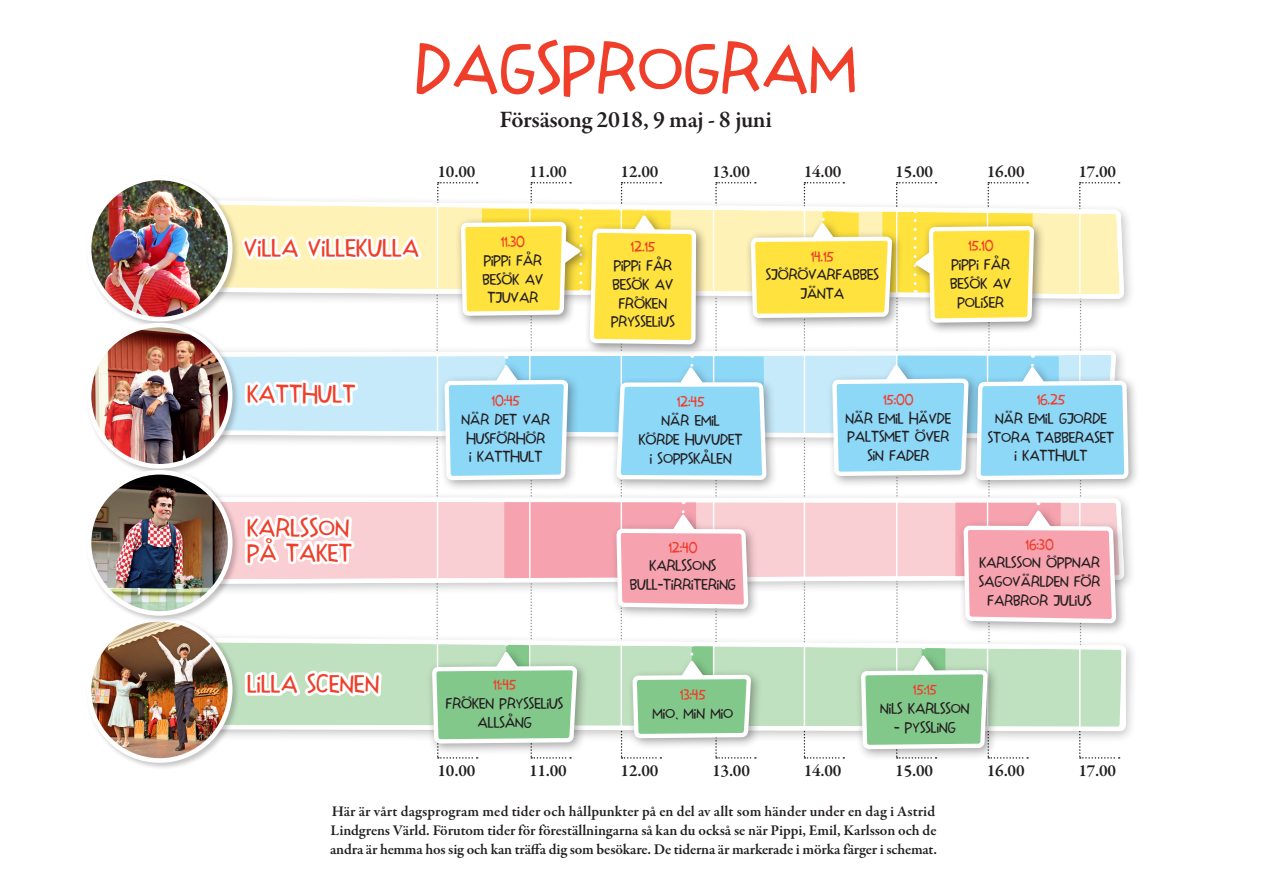
<style>
.page{position:relative;width:1263px;height:893px;background:#fff}
.page>*{position:absolute;margin:0;border:0;box-sizing:border-box;transform-origin:0 0}
.t1{font:72px "ALV Pippi Sans";color:#ef3e2a}
.t2{font:25.95px "ALV Pippi Sans";color:#ef3e2a}
.t3{font:600 24px "Garamond Premr Pro";letter-spacing:-.015em;color:#231f20}
.t4{font:600 17.25px "Garamond Premr Pro";letter-spacing:-.01em;color:#231f20}
.t5{font:15.9px/18.8px "ALV Pippi Sans";letter-spacing:-.01em;color:#231f20;text-align:center}
.t6{font:15.9px "ALV Pippi Sans";letter-spacing:-.01em;color:#ef3e2a}
.t7{font:600 15px "Garamond Premr Pro";letter-spacing:-.005em;color:#231f20}
</style>
<div class="page">
<div style="left:85px;top:174px;width:155px;height:155px;background:#231f20;opacity:.25"></div>
<img style="left:89px;top:178px;width:141px;height:141px;border-radius:71px">
<div style="left:87px;top:176px;width:145px;height:145px;border:5px solid #fff;border-radius:50%"></div>
<div style="left:85px;top:615px;width:155px;height:155px;background:#231f20;opacity:.25"></div>
<img style="left:89px;top:619px;width:141px;height:141px;border-radius:71px">
<div style="left:87px;top:617px;width:145px;height:146px;border:5px solid #fff;border-radius:50%"></div>
<div style="left:85px;top:321px;width:155px;height:155px;background:#231f20;opacity:.25"></div>
<img style="left:89px;top:325px;width:140px;height:141px">
<div style="left:87px;top:323px;width:145px;height:146px;border:5px solid #fff;border-radius:50%"></div>
<div style="left:85px;top:468px;width:155px;height:155px;background:#231f20;opacity:.25"></div>
<img style="left:89px;top:472px;width:141px;height:141px;border-radius:71px">
<div style="left:87px;top:470px;width:145px;height:146px;border:5px solid #fff;border-radius:50%"></div>
<div style="left:970px;top:361px;width:171px;height:131px;background:#231f20;opacity:.4"></div>
<svg style="left:236px;top:182px;width:895px;height:588px"></svg>
<p class="t1" style="left:415px;top:27px;width:443px">DAGSPROGRAM</p>
<p class="t4" style="left:437px;top:161px;width:39px">10.00</p>
<p class="t3" style="left:500px;top:105px;width:274px">Försäsong 2018, 9 maj - 8 juni</p>
<p class="t4" style="left:529px;top:161px;width:39px">11.00</p>
<p class="t4" style="left:621px;top:161px;width:39px">12.00</p>
<p class="t4" style="left:712px;top:161px;width:39px">13.00</p>
<p class="t4" style="left:804px;top:161px;width:39px">14.00</p>
<p class="t4" style="left:895px;top:161px;width:39px">15.00</p>
<p class="t4" style="left:987px;top:161px;width:39px">16.00</p>
<p class="t4" style="left:1078px;top:161px;width:39px">17.00</p>
<p class="t2" style="left:244px;top:233px;width:177px">VILLA VILLEKULLA</p>
<p class="t2" style="left:247px;top:379px;width:110px">KATTHULT</p>
<p class="t2" style="left:247px;top:513px;width:104px">KARLSSON</p>
<p class="t2" style="left:247px;top:537px;width:107px">PÅ TAKET</p>
<p class="t6" style="left:501px;top:232px;width:26px">11.30</p>
<p class="t5" style="left:484px;top:251px;width:60px">PIPPI FÅR</p>
<p class="t5" style="left:482px;top:270px;width:63px">BESÖK AV</p>
<p class="t5" style="left:487px;top:288px;width:52px">TJUVAR</p>
<p class="t6" style="left:491px;top:391px;width:30px">10:45</p>
<p class="t5" style="left:462px;top:410px;width:90px">NÄR DET VAR</p>
<p class="t5" style="left:466px;top:429px;width:80px">HUSFÖRHÖR</p>
<p class="t5" style="left:469px;top:447px;width:75px">I KATTHULT</p>
<p class="t6" style="left:631px;top:238px;width:26px">12.15</p>
<p class="t5" style="left:614px;top:256px;width:60px">PIPPI FÅR</p>
<p class="t5" style="left:612px;top:275px;width:63px">BESÖK AV</p>
<p class="t5" style="left:619px;top:294px;width:50px">FRÖKEN</p>
<p class="t5" style="left:611px;top:312px;width:65px">PRYSSELIUS</p>
<p class="t6" style="left:811px;top:247px;width:25px">14.15</p>
<p class="t5" style="left:766px;top:265px;width:115px">SJÖRÖVARFABBES</p>
<p class="t5" style="left:800px;top:284px;width:46px">JÄNTA</p>
<p class="t6" style="left:968px;top:237px;width:27px">15.10</p>
<p class="t5" style="left:951px;top:255px;width:60px">PIPPI FÅR</p>
<p class="t5" style="left:950px;top:274px;width:63px">BESÖK AV</p>
<p class="t5" style="left:957px;top:293px;width:48px">POLISER</p>
<p class="t6" style="left:677px;top:393px;width:29px">12:45</p>
<p class="t5" style="left:661px;top:411px;width:60px">NÄR EMIL</p>
<p class="t5" style="left:639px;top:430px;width:106px">KÖRDE HUVUDET</p>
<p class="t5" style="left:650px;top:449px;width:84px">I SOPPSKÅLEN</p>
<p class="t6" style="left:883px;top:390px;width:32px">15:00</p>
<p class="t5" style="left:845px;top:409px;width:108px">NÄR EMIL HÄVDE</p>
<p class="t5" style="left:847px;top:428px;width:103px">PALTSMET ÖVER</p>
<p class="t5" style="left:867px;top:446px;width:64px">SIN FADER</p>
<p class="t6" style="left:1037px;top:390px;width:30px">16.25</p>
<p class="t5" style="left:988px;top:409px;width:128px">NÄR EMIL GJORDE<br>STORA TABBERASET</p>
<p class="t5" style="left:1014px;top:447px;width:75px">I KATTHULT</p>
<p class="t6" style="left:668px;top:538px;width:31px">12:40</p>
<p class="t5" style="left:649px;top:556px;width:69px">KARLSSONS</p>
<p class="t5" style="left:630px;top:575px;width:108px">BULL-TIRRITERING</p>
<p class="t6" style="left:1025px;top:535px;width:30px">16:30</p>
<p class="t5" style="left:979px;top:553px;width:122px">KARLSSON ÖPPNAR</p>
<p class="t5" style="left:979px;top:572px;width:123px">SAGOVÄRLDEN FÖR</p>
<p class="t5" style="left:988px;top:591px;width:106px">FARBROR JULIUS</p>
<p class="t2" style="left:247px;top:669px;width:134px">LILLA SCENEN</p>
<p class="t6" style="left:493px;top:676px;width:25px">11:45</p>
<p class="t5" style="left:446px;top:694px;width:119px">FRÖKEN PRYSSELIUS</p>
<p class="t5" style="left:477px;top:713px;width:56px">ALLSÅNG</p>
<p class="t6" style="left:680px;top:685px;width:28px">13:45</p>
<p class="t5" style="left:652px;top:704px;width:82px">MIO, MIN MIO</p>
<p class="t6" style="left:913px;top:681px;width:26px">15:15</p>
<p class="t5" style="left:880px;top:699px;width:91px">NILS KARLSSON</p>
<p class="t5" style="left:894px;top:718px;width:63px">- PYSSLING</p>
<p class="t4" style="left:437px;top:760px;width:39px">10.00</p>
<p class="t4" style="left:529px;top:760px;width:39px">11.00</p>
<p class="t4" style="left:621px;top:760px;width:39px">12.00</p>
<p class="t4" style="left:712px;top:760px;width:39px">13.00</p>
<p class="t4" style="left:804px;top:760px;width:39px">14.00</p>
<p class="t4" style="left:895px;top:760px;width:39px">15.00</p>
<p class="t4" style="left:987px;top:760px;width:39px">16.00</p>
<p class="t4" style="left:1078px;top:760px;width:39px">17.00</p>
<p class="t7" style="left:332px;top:802px;width:605px">Här är vårt dagsprogram med tider och hållpunkter på en del av allt som händer under en dag i Astrid</p>
<p class="t7" style="left:331px;top:821px;width:608px">Lindgrens Värld. Förutom tider för föreställningarna så kan du också se när Pippi, Emil, Karlsson och de</p>
<p class="t7" style="left:330px;top:840px;width:608px">andra är hemma hos sig och kan träffa dig som besökare. De tiderna är markerade i mörka färger i schemat.</p>
</div>
